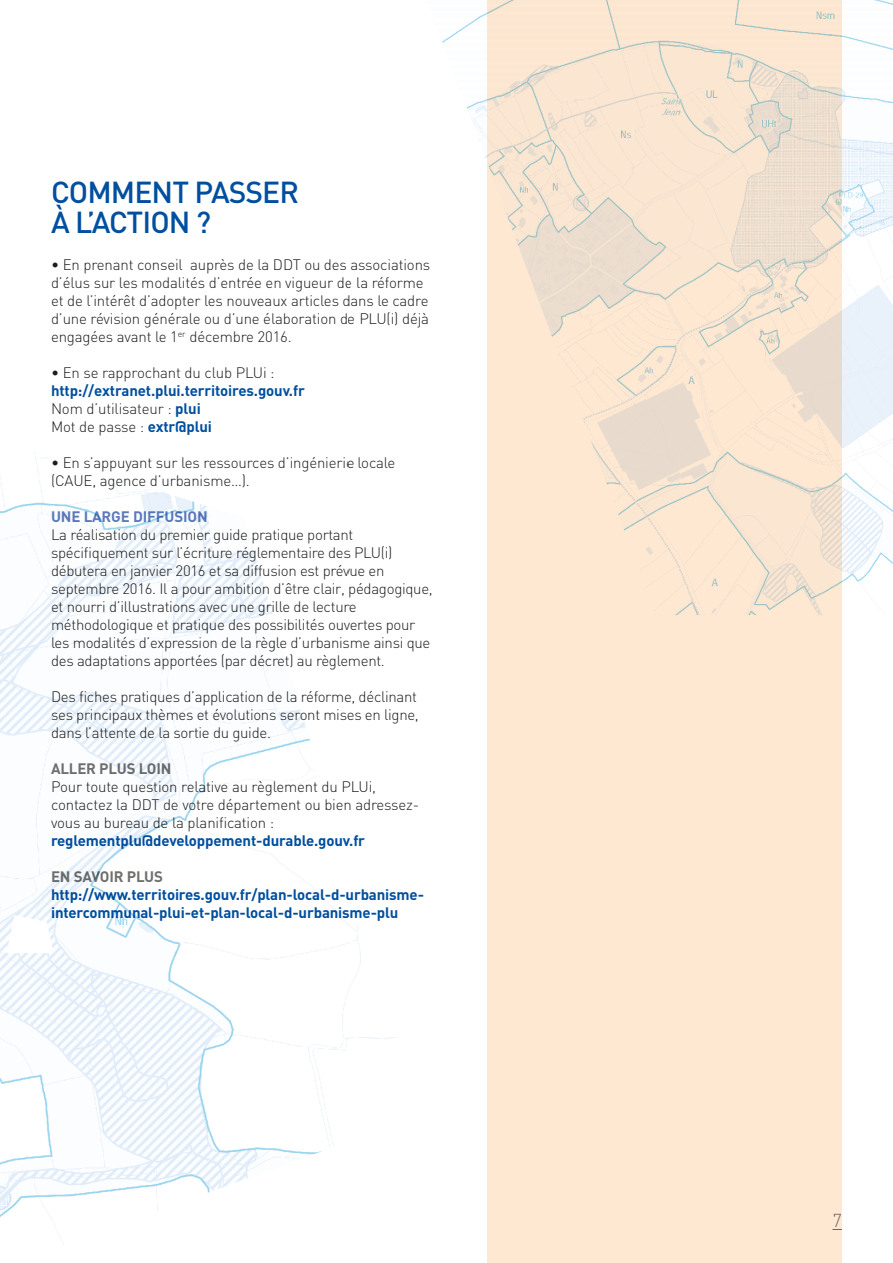
<style>
.page{position:relative;width:893px;height:1263px;background:#fff}
.page>*{position:absolute;margin:0;border:0;box-sizing:border-box;transform-origin:0 0}
.t1{font:500 30px/30px "DIN";letter-spacing:-.03em;color:#004f9f}
.t2{font:300 18.45px "DIN";color:#70706f}
.t3{font:300 15px/18px "DIN";letter-spacing:-.02em;color:#1d1d1b}
.t4{font:700 15px/18px "DIN";letter-spacing:-.01em;color:#004f9f}
.t5{font:700 15px "DIN";color:#70706f}
.t6{font:700 15px "DIN";color:#5c7bbd}
.s1{font-weight:300;color:#1d1d1b}
</style>
<div class="page">
<img style="left:0;top:451px;width:396px;height:794px">
<img style="left:442px;top:0;width:451px;height:615px">
<div style="left:487px;top:0;width:355px;height:1263px;background:#fee8d2"></div>
<h1 class="t1" style="left:51px;top:177px;width:250px">COMMENT PASSER<br>À L’ACTION ?</h1>
<p class="t3" style="left:51px;top:255px;width:381px">• En prenant conseil auprès de la DDT ou des associations d’élus sur les modalités d’entrée en vigueur de la réforme et de l’intérêt d’adopter les nouveaux articles dans le cadre d’une révision générale ou d’une élaboration de PLU(i) déjà engagées avant le 1<sup>er</sup> décembre 2016.</p>
<p class="t3" style="left:51px;top:363px;width:225px">• En se rapprochant du club PLUi :</p>
<p class="t4" style="left:51px;top:381px;width:255px">http://extranet.plui.territoires.gouv.fr<br><span class="s1">N om d’utilisateur :</span> plui<br><span class="s1">Mot de passe :</span> extr@plui</p>
<p class="t3" style="left:51px;top:453px;width:346px">• En s’appuyant sur les ressources d’ingénierie locale (CAUE, agence d’urbanisme…).</p>
<p class="t6" style="left:51px;top:507px;width:11px">UNE</p>
<p class="t6" style="left:84px;top:507px;width:10px">LARGE</p>
<p class="t6" style="left:133px;top:507px;width:9px">DIFFU</p>
<p class="t6" style="left:174px;top:507px;width:18px">SION</p>
<p class="t3" style="left:51px;top:525px;width:383px">La réalisation du premier guide pratique portant spécifiquement sur l’écriture réglementaire des PLU(i) débutera en janvier 2016 et sa diffusion est prévue en septembre 2016. Il a pour ambition d’être clair, pédagogique, et nourri d’illustrations avec une grille de lecture méthodologique et pratique des possibilités ouvertes pour les modalités d’expression de la règle d’urbanisme ainsi que des adaptations apportées (par décret) au règlement.</p>
<p class="t3" style="left:51px;top:687px;width:369px;text-align:justify">Des fiches pratiques d’application de la réforme, déclinant ses principaux thèmes et évolutions seront mises en ligne, dans l’attente de la sortie du guide.</p>
<p class="t5" style="left:51px;top:759px;width:10px">ALLER</p>
<p class="t5" style="left:99px;top:759px;width:49px">PLUS LOIN</p>
<p class="t3" style="left:51px;top:777px;width:370px">Pour toute question relative au règlement du PLUi, contactez la DDT de votre département ou bien adressez&shy;vous au bureau de la planification :</p>
<p class="t4" style="left:51px;top:831px;width:316px">reglementplu@developpement-durable.gouv.fr</p>
<p class="t5" style="left:51px;top:867px;width:41px">EN SAVOIR</p>
<p class="t5" style="left:127px;top:867px;width:38px">PLUS</p>
<p class="t4" style="left:51px;top:885px;width:375px">http://www.territoires.gouv.fr/plan-local-d-urbanisme&shy;intercommunal-plui-et-plan-local-d-urbanisme-plu</p>
<p class="t2" style="left:832px;top:1209px;width:11px">7</p>
</div>
